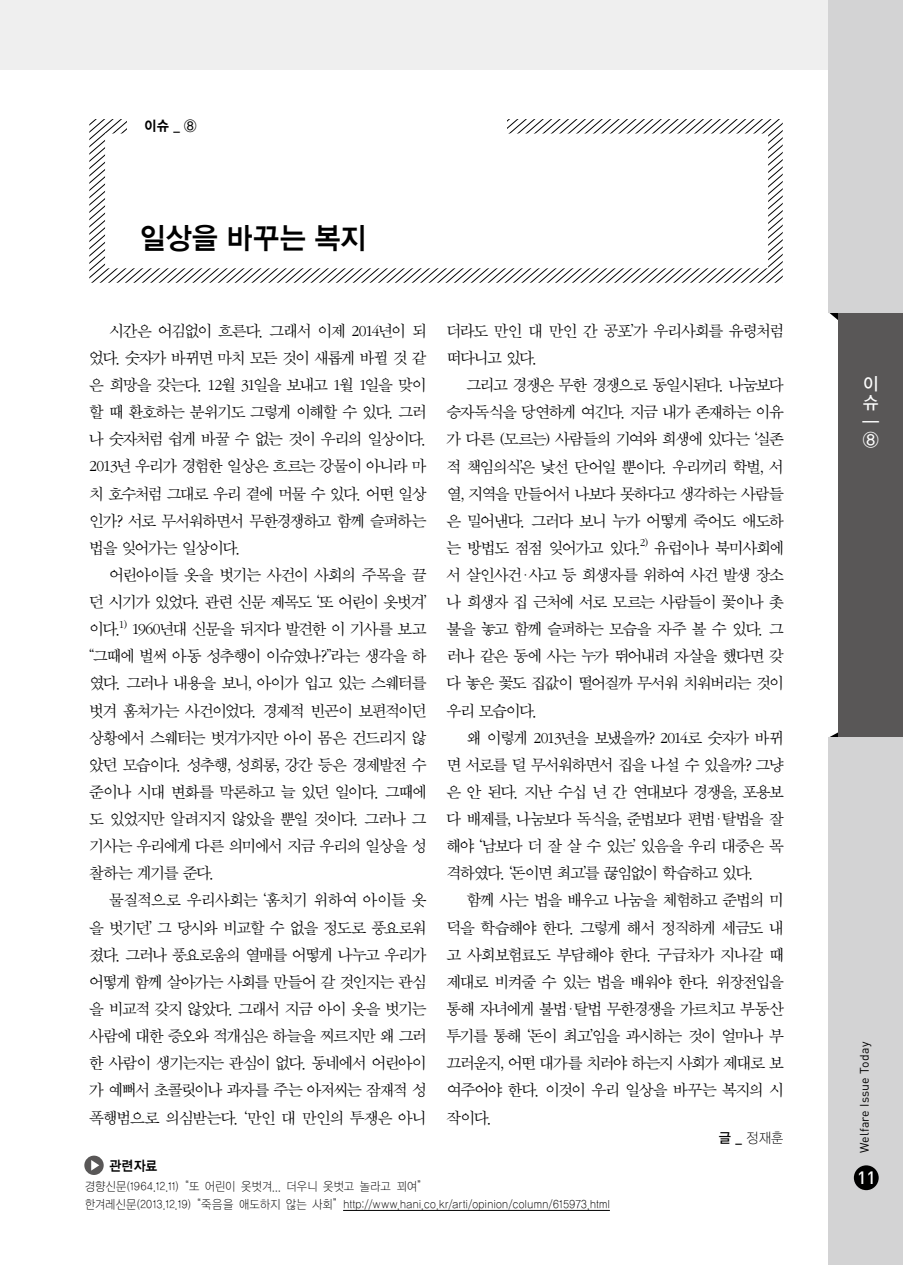
<style>
.page{position:relative;width:903px;height:1265px;background:#fff}
.page>*{position:absolute;margin:0;border:0;box-sizing:border-box;transform-origin:0 0}
.t1{font:29.75px "YGO145";letter-spacing:-.045em;color:#000;scale:.93 1}
.t2{font:17.5px/18.7px "YGO135";color:#fff;scale:.95 1}
.t3{font:17.5px "Dinmed";color:#fff}
.t4{font:16.62px/27.1px "Sand Sm";letter-spacing:-.075em;color:#000;text-align:justify}
.t5{font:14px "YDIYGO110 KS Cpc EUC H";color:#000;scale:.93 1}
.t6{font:14px "YGO155";color:#000;scale:.93 1}
.t7{font:14px "YDIYGO140 KS Cpc EUC H";color:#000;scale:.9 1}
.t8{font:12.25px/18.2px "YDIYGO110 KS Cpc EUC H";letter-spacing:-.02em;color:#000;scale:.9 1}
.t9{font:12.25px "DIN Pro";letter-spacing:.015em;color:#000}
.s1{font-family:"YGO135"}
</style>
<div class="page">
<div style="left:0;top:0;width:903px;height:69px;background:#efefef"></div>
<svg style="left:89px;top:119px;width:694px;height:164px"></svg>
<svg style="left:829px;top:313px;width:9px;height:7px"></svg>
<svg style="left:830px;top:732px;width:8px;height:5px"></svg>
<div style="left:828px;top:0;width:75px;height:313px;background:#d3d3d4"></div>
<div style="left:838px;top:313px;width:65px;height:424px;background:#595757"></div>
<div style="left:828px;top:737px;width:75px;height:528px;background:#d3d3d4"></div>
<div style="left:854px;top:1165px;width:25px;height:25px;background:#000;border-radius:50%"></div>
<div style="left:127px;top:115px;width:379px;height:30px;background:#fff"></div>
<hr style="left:343px;top:1210px;width:267px;height:1px;background:#000">
<svg style="left:84px;top:1156px;width:20px;height:19px"></svg>
<p class="t6" style="left:144px;top:118px;width:58px">이슈 <span class="s1">_ ⑧</span></p>
<h1 class="t1" style="left:139px;top:222px;width:247px">일상을 바꾸는 복지</h1>
<p class="t4" style="left:89px;top:318px;width:339px;text-indent:20px">시간은 어김없이 흐른다. 그래서 이제 2014년이 되 었다. 숫자가 바뀌면 마치 모든 것이 새롭게 바뀔 것 같 은 희망을 갖는다. 12월 31일을 보내고 1월 1일을 맞이 할 때 환호하는 분위기도 그렇게 이해할 수 있다. 그러 나 숫자처럼 쉽게 바꿀 수 없는 것이 우리의 일상이다.<br>2013년 우리가 경험한 일상은 흐르는 강물이 아니라 마 치 호수처럼 그대로 우리 곁에 머물 수 있다. 어떤 일상 인가? 서로 무서워하면서 무한경쟁하고 함께 슬퍼하는 법을 잊어가는 일상이다.</p>
<p class="t4" style="left:89px;top:562px;width:339px;text-indent:20px">어린아이들 옷을 벗기는 사건이 사회의 주목을 끌 던 시기가 있었다. 관련 신문 제목도 ‘또 어린이 옷벗겨’ 이다.<sup>1)</sup> 1960년대 신문을 뒤지다 발견한 이 기사를 보고 “그때에 벌써 아동 성추행이 이슈였나?”라는 생각을 하 였다. 그러나 내용을 보니, 아이가 입고 있는 스웨터를 벗겨 훔쳐가는 사건이었다. 경제적 빈곤이 보편적이던 상황에서 스웨터는 벗겨가지만 아이 몸은 건드리지 않 았던 모습이다. 성추행, 성희롱, 강간 등은 경제발전 수 준이나 시대 변화를 막론하고 늘 있던 일이다. 그때에 도 있었지만 알려지지 않았을 뿐일 것이다. 그러나 그 기사는 우리에게 다른 의미에서 지금 우리의 일상을 성 찰하는 계기를 준다.</p>
<p class="t4" style="left:89px;top:887px;width:339px;text-indent:20px">물질적으로 우리사회는 ‘훔치기 위하여 아이들 옷 을 벗기던’ 그 당시와 비교할 수 없을 정도로 풍요로워 졌다. 그러나 풍요로움의 열매를 어떻게 나누고 우리가 어떻게 함께 살아가는 사회를 만들어 갈 것인지는 관심 을 비교적 갖지 않았다. 그래서 지금 아이 옷을 벗기는 사람에 대한 증오와 적개심은 하늘을 찌르지만 왜 그러 한 사람이 생기는지는 관심이 없다. 동네에서 어린아이 가 예뻐서 초콜릿이나 과자를 주는 아저씨는 잠재적 성 폭행범으로 의심받는다. ‘만인 대 만인의 투쟁은 아니</p>
<p class="t4" style="left:446px;top:318px;width:339px">더라도 만인 대 만인 간 공포’가 우리사회를 유령처럼 떠다니고 있다.</p>
<p class="t4" style="left:446px;top:372px;width:339px;text-indent:20px">그리고 경쟁은 무한 경쟁으로 동일시된다. 나눔보다 승자독식을 당연하게 여긴다. 지금 내가 존재하는 이유 가 다른 (모르는) 사람들의 기여와 희생에 있다는 ‘실존 적 책임의식’은 낯선 단어일 뿐이다. 우리끼리 학벌, 서 열, 지역을 만들어서 나보다 못하다고 생각하는 사람들 은 밀어낸다. 그러다 보니 누가 어떻게 죽어도 애도하 는 방법도 점점 잊어가고 있다.<sup>2)</sup> 유럽이나 북미사회에 서 살인사건ㆍ사고 등 희생자를 위하여 사건 발생 장소 나 희생자 집 근처에 서로 모르는 사람들이 꽃이나 촛 불을 놓고 함께 슬퍼하는 모습을 자주 볼 수 있다. 그 러나 같은 동에 사는 누가 뛰어내려 자살을 했다면 갖 다 놓은 꽃도 집값이 떨어질까 무서워 치워버리는 것이 우리 모습이다.</p>
<p class="t4" style="left:446px;top:725px;width:339px;text-indent:20px">왜 이렇게 2013년을 보냈을까? 2014로 숫자가 바뀌 면 서로를 덜 무서워하면서 집을 나설 수 있을까? 그냥 은 안 된다. 지난 수십 년 간 연대보다 경쟁을, 포용보 다 배제를, 나눔보다 독식을, 준법보다 편법ㆍ탈법을 잘 해야 ‘남보다 더 잘 살 수 있는’ 있음을 우리 대중은 목 격하였다. ‘돈이면 최고’를 끊임없이 학습하고 있다.</p>
<p class="t4" style="left:446px;top:887px;width:339px;text-indent:20px">함께 사는 법을 배우고 나눔을 체험하고 준법의 미 덕을 학습해야 한다. 그렇게 해서 정직하게 세금도 내 고 사회보험료도 부담해야 한다. 구급차가 지나갈 때 제대로 비켜줄 수 있는 법을 배워야 한다. 위장전입을 통해 자녀에게 불법ㆍ탈법 무한경쟁을 가르치고 부동산 투기를 통해 ‘돈이 최고’임을 과시하는 것이 얼마나 부 끄러운지, 어떤 대가를 치러야 하는지 사회가 제대로 보 여주어야 한다. 이것이 우리 일상을 바꾸는 복지의 시 작이다.</p>
<p class="t5" style="left:718px;top:1131px;width:72px"><span class="s1">글 _</span> 정재훈</p>
<p class="t7" style="left:109px;top:1158px;width:56px">관련자료</p>
<p class="t8" style="left:84px;top:1177px;width:586px">경향신문(1964.12.11)“또 어린이 옷벗겨... 더우니 옷벗고 놀라고 꾀여”<br>한겨레신문(2013.12.19)“죽음을 애도하지 않는 사회”http://www.hani.co.kr/arti/opinion/column/615973.html</p>
<p class="t2" style="left:862px;top:376px;width:19px">이 슈 ━<br>⑧</p>
<p class="t9" style="left:856px;top:1153px;width:112px;rotate:-90deg">Welfare Issue Today</p>
<p class="t3" style="left:857px;top:1166px;width:20px">11</p>
</div>
